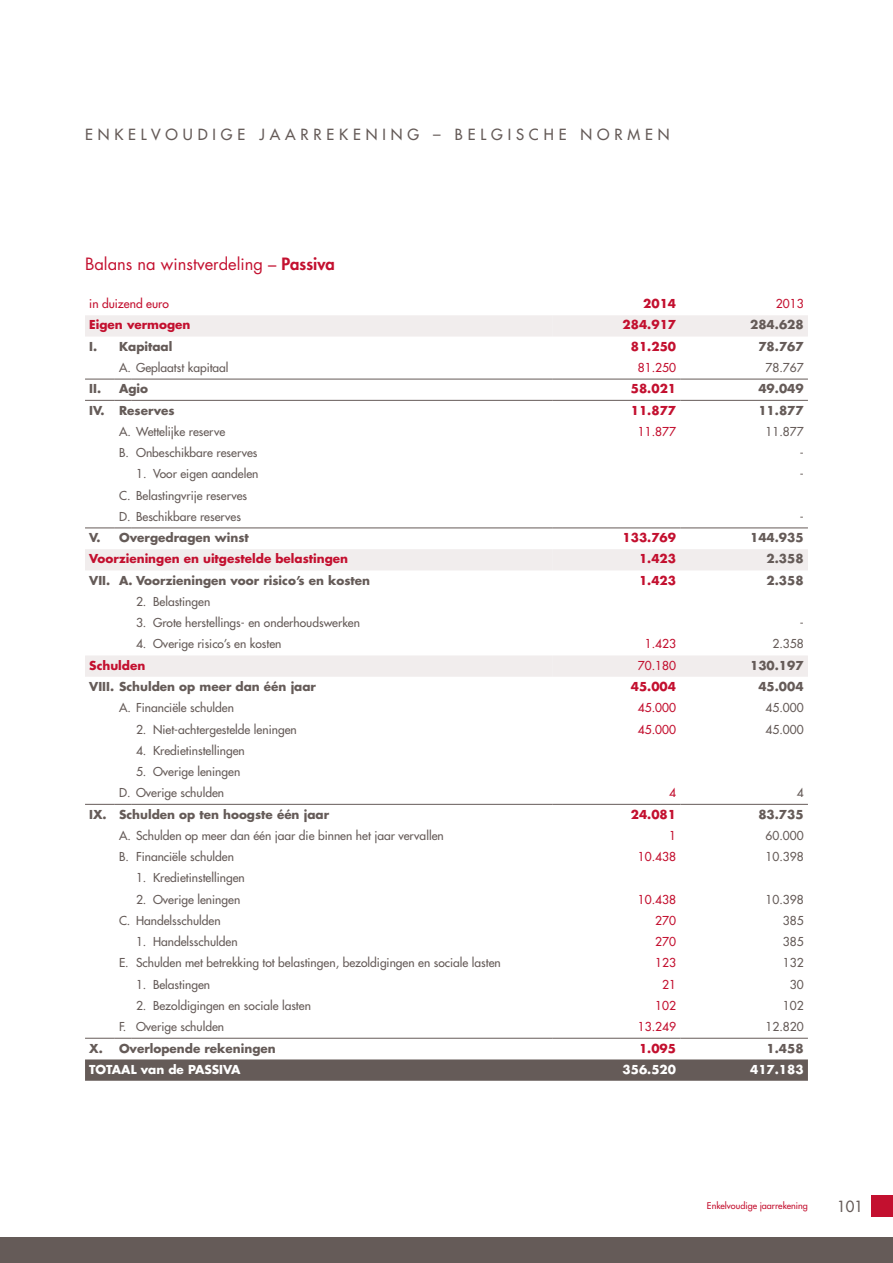
<style>
.page{position:relative;width:893px;height:1263px;background:#fff}
.page>*{position:absolute;margin:0;border:0;box-sizing:border-box;transform-origin:0 0}
.t1{font:16.5px "Futura Std";color:#c3102f}
.t2{font:500 15px "Futura Std";letter-spacing:.325em;color:#655b58}
.t3{font:500 12px/21.3px "Futura Std";color:#655b58}
.t4{font:700 12px "Futura Std";color:#655b58}
.t5{font:700 12px "Futura Std";color:#c3102f}
.t6{font:500 12px "Futura Std";color:#c3102f}
.t7{font:700 12px "Futura Std";color:#fff}
.t8{font:500 9px "Futura Std";color:#c3102f}
.s1{font-weight:800}
</style>
<div class="page">
<div style="left:872px;top:1195px;width:21px;height:21px;background:#c3102f"></div>
<div style="left:0;top:1237px;width:893px;height:26px;background:#655b58"></div>
<svg style="left:85px;top:315px;width:468px;height:362px"></svg>
<svg style="left:553px;top:315px;width:255px;height:362px"></svg>
<svg style="left:85px;top:1059px;width:723px;height:22px;background:#6a605d"></svg>
<hr style="left:85px;top:379px;width:30px;height:1px;background:#655b58">
<svg style="left:115px;top:379px;width:17px;height:1px"></svg>
<hr style="left:132px;top:379px;width:421px;height:1px;background:#655b58">
<hr style="left:553px;top:379px;width:127px;height:1px;background:#655b58">
<hr style="left:680px;top:379px;width:128px;height:1px;background:#655b58">
<hr style="left:85px;top:400px;width:30px;height:1px;background:#655b58">
<svg style="left:115px;top:400px;width:17px;height:1px"></svg>
<hr style="left:132px;top:400px;width:421px;height:1px;background:#655b58">
<hr style="left:553px;top:400px;width:127px;height:1px;background:#655b58">
<hr style="left:680px;top:400px;width:128px;height:1px;background:#655b58">
<hr style="left:85px;top:527px;width:30px;height:1px;background:#655b58">
<svg style="left:115px;top:527px;width:17px;height:1px"></svg>
<hr style="left:132px;top:527px;width:421px;height:1px;background:#655b58">
<hr style="left:553px;top:527px;width:127px;height:1px;background:#655b58">
<hr style="left:680px;top:527px;width:128px;height:1px;background:#655b58">
<hr style="left:85px;top:804px;width:30px;height:1px;background:#655b58">
<svg style="left:115px;top:804px;width:17px;height:1px"></svg>
<hr style="left:132px;top:804px;width:421px;height:1px;background:#655b58">
<hr style="left:553px;top:804px;width:127px;height:1px;background:#655b58">
<hr style="left:680px;top:804px;width:128px;height:1px;background:#655b58">
<hr style="left:85px;top:1038px;width:30px;height:1px;background:#655b58">
<svg style="left:115px;top:1038px;width:17px;height:1px"></svg>
<hr style="left:132px;top:1038px;width:421px;height:1px;background:#655b58">
<hr style="left:553px;top:1038px;width:127px;height:1px;background:#655b58">
<hr style="left:680px;top:1038px;width:128px;height:1px;background:#655b58">
<p class="t2" style="left:85px;top:125px;width:586px">ENKELVOUDIGE JAARREKENING – BELGISCHE NORMEN</p>
<p class="t1" style="left:85px;top:253px;width:251px">Balans na winstverdeling – <span class="s1">Passiva</span></p>
<p class="t6" style="left:89px;top:296px;width:81px">in duizend euro</p>
<p class="t5" style="left:643px;top:296px;width:34px">2014</p>
<p class="t6" style="left:776px;top:296px;width:29px">2013</p>
<p class="t5" style="left:89px;top:317px;width:103px">Eigen vermogen</p>
<p class="t5" style="left:623px;top:317px;width:55px">284.917</p>
<p class="t4" style="left:750px;top:317px;width:55px">284.628</p>
<p class="t4" style="left:89px;top:338px;width:85px">I. Kapitaal</p>
<p class="t5" style="left:631px;top:338px;width:47px">81.250</p>
<p class="t4" style="left:758px;top:338px;width:47px">78.767</p>
<p class="t3" style="left:119px;top:357px;width:111px">A. Geplaatst kapitaal</p>
<p class="t6" style="left:638px;top:360px;width:40px">81.250</p>
<p class="t3" style="left:765px;top:357px;width:40px">78.767</p>
<p class="t4" style="left:89px;top:381px;width:60px">II. Agio</p>
<p class="t5" style="left:631px;top:381px;width:47px">58.021</p>
<p class="t4" style="left:758px;top:381px;width:47px">49.049</p>
<p class="t4" style="left:89px;top:402px;width:87px">IV. Reserves</p>
<p class="t5" style="left:631px;top:402px;width:47px">11.877</p>
<p class="t4" style="left:758px;top:402px;width:47px">11.877</p>
<p class="t3" style="left:119px;top:421px;width:108px">A. Wettelijke reserve</p>
<p class="t6" style="left:638px;top:424px;width:40px">11.877</p>
<p class="t3" style="left:765px;top:421px;width:40px">11.877</p>
<p class="t3" style="left:119px;top:442px;width:140px">B. Onbeschikbare reserves</p>
<p class="t3" style="left:800px;top:442px;width:5px">-</p>
<p class="t3" style="left:136px;top:463px;width:124px">1. Voor eigen aandelen</p>
<p class="t3" style="left:800px;top:463px;width:5px">-</p>
<p class="t3" style="left:119px;top:485px;width:130px">C. Belastingvrije reserves<br>D. Beschikbare reserves</p>
<p class="t3" style="left:800px;top:506px;width:5px">-</p>
<p class="t4" style="left:89px;top:530px;width:161px">V. Overgedragen winst</p>
<p class="t5" style="left:623px;top:530px;width:55px">133.769</p>
<p class="t4" style="left:750px;top:530px;width:55px">144.935</p>
<p class="t5" style="left:89px;top:551px;width:260px">Voorzieningen en uitgestelde belastingen</p>
<p class="t5" style="left:639px;top:551px;width:39px">1.423</p>
<p class="t4" style="left:767px;top:551px;width:39px">2.358</p>
<p class="t4" style="left:89px;top:572px;width:282px">VII. A. Voorzieningen voor risico’s en kosten</p>
<p class="t5" style="left:639px;top:572px;width:39px">1.423</p>
<p class="t4" style="left:767px;top:572px;width:39px">2.358</p>
<p class="t3" style="left:136px;top:591px;width:76px">2. Belastingen</p>
<p class="t3" style="left:136px;top:612px;width:225px">3. Grote herstellings- en onderhoudswerken</p>
<p class="t3" style="left:800px;top:612px;width:5px">-</p>
<p class="t3" style="left:136px;top:633px;width:147px">4. Overige risico’s en kosten</p>
<p class="t6" style="left:645px;top:636px;width:33px">1.423</p>
<p class="t3" style="left:772px;top:633px;width:33px">2.358</p>
<p class="t5" style="left:89px;top:657px;width:58px">Schulden</p>
<p class="t6" style="left:638px;top:658px;width:40px">70.180</p>
<p class="t4" style="left:750px;top:657px;width:55px">130.197</p>
<p class="t4" style="left:89px;top:678px;width:228px">VIII. Schulden op meer dan één jaar</p>
<p class="t5" style="left:631px;top:678px;width:47px">45.004</p>
<p class="t4" style="left:758px;top:678px;width:47px">45.004</p>
<p class="t3" style="left:119px;top:697px;width:116px">A. Financiële schulden</p>
<p class="t6" style="left:638px;top:700px;width:40px">45.000</p>
<p class="t3" style="left:765px;top:697px;width:40px">45.000</p>
<p class="t3" style="left:136px;top:718px;width:162px">2. Niet-achtergestelde leningen</p>
<p class="t6" style="left:638px;top:721px;width:40px">45.000</p>
<p class="t3" style="left:765px;top:718px;width:40px">45.000</p>
<p class="t3" style="left:136px;top:740px;width:110px">4. Kredietinstellingen</p>
<p class="t3" style="left:119px;top:761px;width:123px;text-indent:17px">5. Overige leningen<br>D. Overige schulden</p>
<p class="t6" style="left:669px;top:785px;width:8px">4</p>
<p class="t3" style="left:797px;top:782px;width:8px">4</p>
<p class="t4" style="left:89px;top:806px;width:241px">IX. Schulden op ten hoogste één jaar</p>
<p class="t5" style="left:631px;top:806px;width:47px">24.081</p>
<p class="t4" style="left:758px;top:806px;width:47px">83.735</p>
<p class="t3" style="left:119px;top:825px;width:326px">A. Schulden op meer dan één jaar die binnen het jaar vervallen</p>
<p class="t6" style="left:669px;top:828px;width:8px">1</p>
<p class="t3" style="left:765px;top:825px;width:40px">60.000</p>
<p class="t3" style="left:119px;top:846px;width:116px">B. Financiële schulden</p>
<p class="t6" style="left:638px;top:849px;width:40px">10.438</p>
<p class="t3" style="left:765px;top:846px;width:40px">10.398</p>
<p class="t3" style="left:136px;top:867px;width:110px">1. Kredietinstellingen</p>
<p class="t3" style="left:136px;top:889px;width:106px">2. Overige leningen</p>
<p class="t6" style="left:638px;top:892px;width:40px">10.438</p>
<p class="t3" style="left:765px;top:889px;width:40px">10.398</p>
<p class="t3" style="left:119px;top:910px;width:103px">C. Handelsschulden</p>
<p class="t6" style="left:655px;top:913px;width:22px">270</p>
<p class="t3" style="left:783px;top:910px;width:22px">385</p>
<p class="t3" style="left:136px;top:931px;width:103px">1. Handelsschulden</p>
<p class="t6" style="left:655px;top:934px;width:22px">270</p>
<p class="t3" style="left:783px;top:931px;width:22px">385</p>
<p class="t3" style="left:119px;top:952px;width:383px">E. Schulden met betrekking tot belastingen, bezoldigingen en sociale lasten</p>
<p class="t6" style="left:655px;top:955px;width:22px">123</p>
<p class="t3" style="left:783px;top:952px;width:22px">132</p>
<p class="t3" style="left:136px;top:974px;width:76px">1. Belastingen</p>
<p class="t6" style="left:662px;top:977px;width:15px">21</p>
<p class="t3" style="left:790px;top:974px;width:15px">30</p>
<p class="t3" style="left:136px;top:995px;width:176px">2. Bezoldigingen en sociale lasten</p>
<p class="t6" style="left:655px;top:998px;width:22px">102</p>
<p class="t3" style="left:783px;top:995px;width:22px">102</p>
<p class="t3" style="left:119px;top:1016px;width:107px">F. Overige schulden</p>
<p class="t6" style="left:638px;top:1019px;width:40px">13.249</p>
<p class="t3" style="left:765px;top:1016px;width:40px">12.820</p>
<p class="t4" style="left:89px;top:1040px;width:188px">X. Overlopende rekeningen</p>
<p class="t5" style="left:639px;top:1040px;width:39px">1.095</p>
<p class="t4" style="left:767px;top:1040px;width:39px">1.458</p>
<p class="t7" style="left:89px;top:1061px;width:153px">TOTAAL van de PASSIVA</p>
<p class="t7" style="left:622px;top:1061px;width:55px">356.520</p>
<p class="t7" style="left:750px;top:1061px;width:55px">417.183</p>
<p class="t8" style="left:707px;top:1200px;width:102px">Enkelvoudige jaarrekening</p>
<p class="t2" style="left:837px;top:1197px;width:28px">101</p>
</div>
